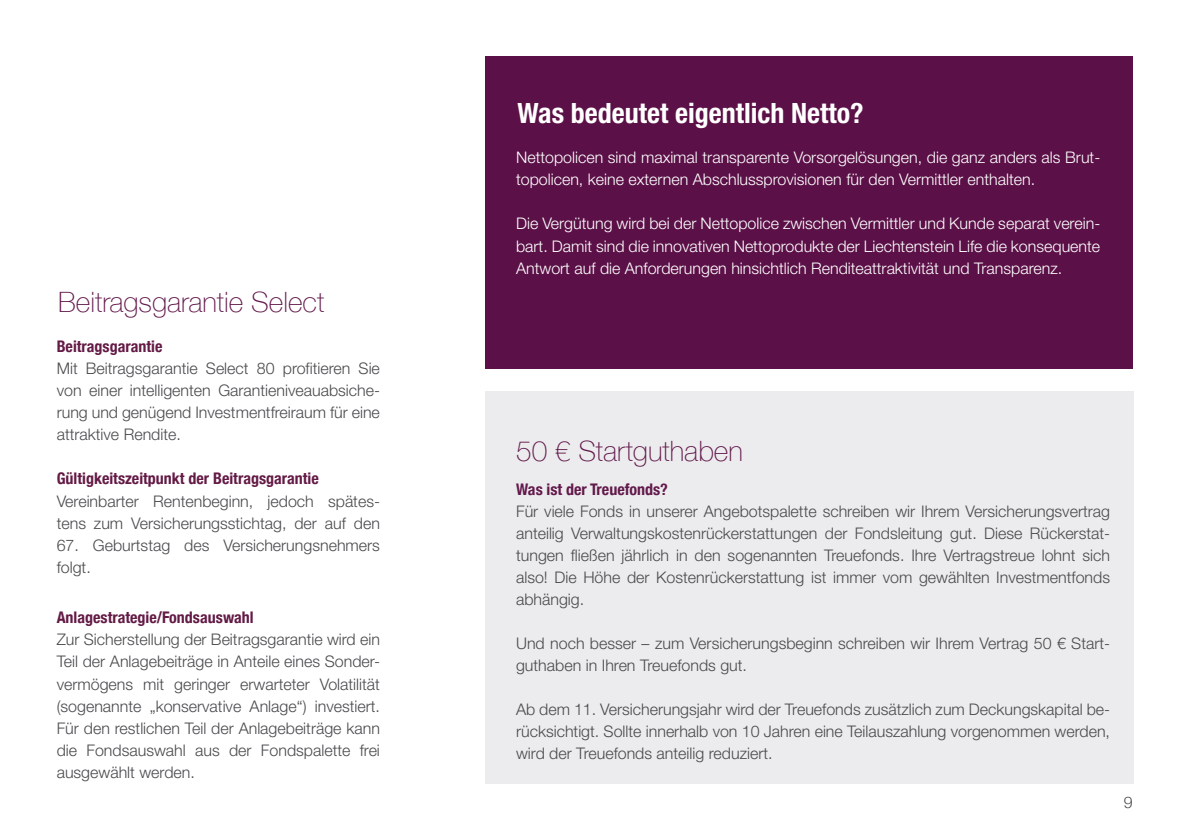
<style>
.page{position:relative;width:1191px;height:840px;background:#fff}
.page>*{position:absolute;margin:0;border:0;box-sizing:border-box;transform-origin:0 0}
.t1{font:100 28px "Helvetica Neue";color:#62194b}
.t2{font:700 condensed 28px "Helvetica Neue LT Pro";color:#fff}
.Fliesstext3{font:300 16px/22px "Helvetica Neue LT Pro";color:#4a4a4d;text-align:justify}
.Fliesstext3-2{font:300 16px/22px "Helvetica Neue LT Pro";color:#fff}
.t3{font:700 condensed 16px "Helvetica Neue";color:#631a45}
.t4{font:700 condensed 16px "Helvetica Neue";color:#62194b}
.t5{font:300 16px "Helvetica Neue";color:#4a4a4d}
</style>
<div class="page">
<div style="left:485px;top:56px;width:647px;height:312px;background:#5b1047"></div>
<div style="left:485px;top:391px;width:649px;height:392px;background:#ececee"></div>
<p class="t1" style="left:58px;top:280px;width:268px">Beitragsgarantie Select</p>
<p class="t3" style="left:57px;top:333px;width:107px">Beitragsgarantie</p>
<p class="Fliesstext3" style="left:57px;top:357px;width:325px">Mit Beitragsgarantie Select 80 profitieren Sie von einer intelligenten Garantieniveauabsiche&shy;rung und genügend Investmentfreiraum für eine attraktive Rendite.</p>
<p class="t3" style="left:57px;top:465px;width:264px">Gültigkeitszeitpunkt der Beitragsgarantie</p>
<p class="Fliesstext3" style="left:57px;top:489px;width:325px">Vereinbarter Rentenbeginn, jedoch spätes&shy;tens zum Versicherungsstichtag, der auf den</p>
<p class="Fliesstext3" style="left:57px;top:533px;width:325px">67. Geburtstag des Versicherungsnehmers folgt.</p>
<p class="t3" style="left:57px;top:604px;width:199px">Anlagestrategie/Fondsauswahl</p>
<p class="Fliesstext3" style="left:57px;top:628px;width:325px">Zur Sicherstellung der Beitragsgarantie wird ein Teil der Anlagebeiträge in Anteile eines Sonder&shy;vermögens mit geringer erwarteter Volatilität (sogenannte „konservative Anlage“) investiert.<br>Für den restlichen Teil der Anlagebeiträge kann die Fondsauswahl aus der Fondspalette frei ausgewählt werden.</p>
<p class="t2" style="left:517px;top:96px;width:348px">Was bedeutet eigentlich Netto?</p>
<p class="Fliesstext3-2" style="left:516px;top:146px;width:585px">Nettopolicen sind maximal transparente Vorsorgelösungen, die ganz anders als Brut&shy;topolicen, keine externen Abschlussprovisionen für den Vermittler enthalten.</p>
<p class="Fliesstext3-2" style="left:516px;top:212px;width:585px;text-align:justify">Die Vergütung wird bei der Nettopolice zwischen Vermittler und Kunde separat verein&shy;bart. Damit sind die innovativen Nettoprodukte der Liechtenstein Life die konsequente Antwort auf die Anforderungen hinsichtlich Renditeattraktivität und Transparenz.</p>
<p class="t1" style="left:516px;top:429px;width:228px">50 € Startguthaben</p>
<p class="t4" style="left:516px;top:476px;width:153px">Was ist der Treuefonds?</p>
<p class="Fliesstext3" style="left:516px;top:500px;width:595px">Für viele Fonds in unserer Angebotspalette schreiben wir Ihrem Versicherungsvertrag anteilig Verwaltungskostenrückerstattungen der Fondsleitung gut. Diese Rückerstat&shy;tungen fließen jährlich in den sogenannten Treuefonds. Ihre Vertragstreue lohnt sich also! Die Höhe der Kostenrückerstattung ist immer vom gewählten Investmentfonds abhängig.</p>
<p class="Fliesstext3" style="left:516px;top:632px;width:595px">Und noch besser – zum Versicherungsbeginn schreiben wir Ihrem Vertrag 50 € Start&shy;guthaben in Ihren Treuefonds gut.</p>
<p class="Fliesstext3" style="left:516px;top:698px;width:595px">Ab dem 11. Versicherungsjahr wird der Treuefonds zusätzlich zum Deckungskapital be&shy;rücksichtigt. Sollte innerhalb von 10 Jahren eine Teilauszahlung vorgenommen werden, wird der Treuefonds anteilig reduziert.</p>
<p class="t5" style="left:1123px;top:789px;width:10px">9</p>
</div>
